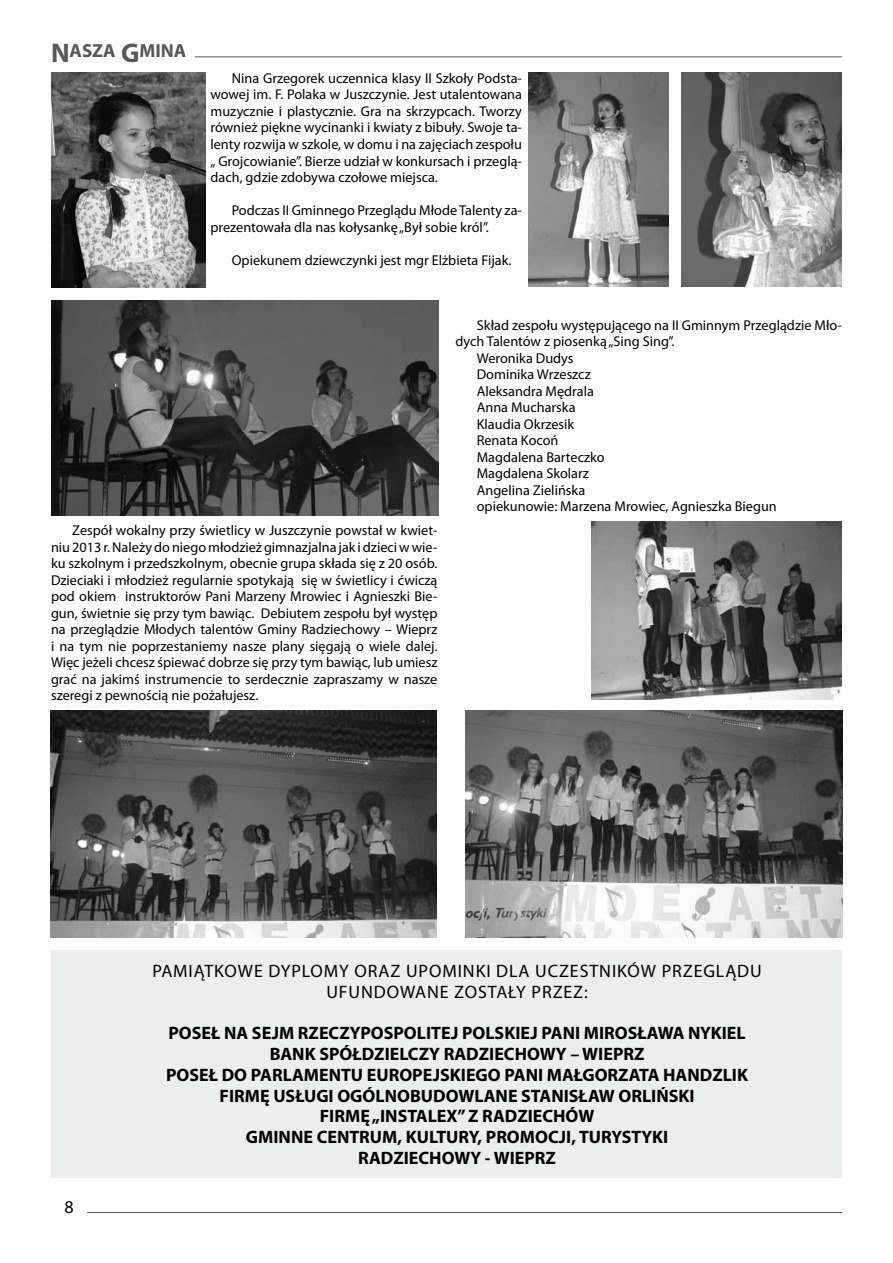
<style>
.page{position:relative;width:893px;height:1263px;background:#fff}
.page>*{position:absolute;margin:0;border:0;box-sizing:border-box;transform-origin:0 0}
.t1{font:700 18.9px "Myriad Pro";color:#58585a}
.t2{font:700 18px/20.7px "Myriad Pro";color:#000;text-align:center}
.t3{font:18px/20.7px "Myriad Pro";letter-spacing:.05em;color:#000;text-align:center}
.t4{font:14.25px/16.5px "Myriad Pro";color:#000;text-align:justify}
.s1{font-size:27px}
</style>
<div class="page">
<hr style="left:87px;top:1212px;width:755px;height:1px;background:#58585a">
<hr style="left:195px;top:56px;width:647px;height:1px;background:#58585a">
<img style="left:51px;top:72px;width:155px;height:215px">
<img style="left:529px;top:72px;width:139px;height:214px">
<img style="left:681px;top:72px;width:161px;height:214px">
<img style="left:51px;top:301px;width:387px;height:215px">
<img style="left:50px;top:710px;width:387px;height:227px">
<img style="left:466px;top:710px;width:377px;height:227px">
<img style="left:591px;top:522px;width:251px;height:177px">
<div style="left:51px;top:950px;width:791px;height:227px;background:#eceded"></div>
<h1 class="t1" style="left:51px;top:39px;width:137px"><span class="s1">N</span>ASZA <span class="s1">G</span>MINA</h1>
<p class="t4" style="left:210px;top:70px;width:313px;text-indent:21px">Nina Grzegorek uczennica klasy II Szkoły Podsta&shy;wowej im. F. Polaka w Juszczynie. Jest utalentowana muzycznie i plastycznie. Gra na skrzypcach. Tworzy również piękne wycinanki i kwiaty z bibuły. Swoje ta&shy;lenty rozwija w szkole, w domu i na zajęciach zespołu „ Grojcowianie”. Bierze udział w konkursach i przeglą&shy;dach, gdzie zdobywa czołowe miejsca.</p>
<p class="t4" style="left:210px;top:202px;width:313px;text-indent:21px">Podczas II Gminnego Przeglądu Młode Talenty za&shy;prezentowała dla nas kołysankę „Był sobie król”.</p>
<p class="t4" style="left:232px;top:251px;width:281px">Opiekunem dziewczynki jest mgr Elżbieta Fijak.</p>
<p class="t4" style="left:477px;top:316px;width:367px">Skład zespołu występującego na II Gminnym Przeglądzie Mło-</p>
<p class="t4" style="left:455px;top:333px;width:220px">dych Talentów z piosenką „Sing Sing”.</p>
<p class="t4" style="left:477px;top:349px;width:98px">Weronika Dudys</p>
<p class="t4" style="left:477px;top:366px;width:116px">Dominika Wrzeszcz</p>
<p class="t4" style="left:477px;top:382px;width:119px">Aleksandra Mędrala</p>
<p class="t4" style="left:477px;top:399px;width:101px">Anna Mucharska</p>
<p class="t4" style="left:477px;top:415px;width:99px">Klaudia Okrzesik</p>
<p class="t4" style="left:477px;top:432px;width:83px">Renata Kocoń</p>
<p class="t4" style="left:477px;top:448px;width:129px">Magdalena Barteczko</p>
<p class="t4" style="left:477px;top:465px;width:114px">Magdalena Skolarz</p>
<p class="t4" style="left:477px;top:481px;width:110px">Angelina Zielińska</p>
<p class="t4" style="left:477px;top:498px;width:302px">opiekunowie: Marzena Mrowiec, Agnieszka Biegun</p>
<p class="t4" style="left:51px;top:522px;width:388px;text-indent:21px">Zespół wokalny przy świetlicy w Juszczynie powstał w kwiet&shy;niu 2013 r. Należy do niego młodzież gimnazjalna jak i dzieci w wie&shy;ku szkolnym i przedszkolnym, obecnie grupa składa się z 20 osób.<br>Dzieciaki i młodzież regularnie spotykają się w świetlicy i ćwiczą pod okiem instruktorów Pani Marzeny Mrowiec i Agnieszki Bie&shy;gun, świetnie się przy tym bawiąc. Debiutem zespołu był występ na przeglądzie Młodych talentów Gminy Radziechowy – Wieprz i na tym nie poprzestaniemy nasze plany sięgają o wiele dalej.<br>Więc jeżeli chcesz śpiewać dobrze się przy tym bawiąc, lub umiesz grać na jakimś instrumencie to serdecznie zapraszamy w nasze szeregi z pewnością nie pożałujesz.</p>
<p class="t3" style="left:64px;top:1196px;width:11px">8</p>
<p class="t3" style="left:152px;top:961px;width:611px">PAMIĄTKOWE DYPLOMY ORAZ UPOMINKI DLA UCZESTNIKÓW PRZEGLĄDU<br>UFUNDOWANE ZOSTAŁY PRZEZ:</p>
<p class="t2" style="left:166px;top:1022px;width:583px">POSEŁ NA SEJM RZECZYPOSPOLITEJ POLSKIEJ PANI MIROSŁAWA NYKIEL BANK SPÓŁDZIELCZY RADZIECHOWY – WIEPRZ<br>POSEŁ DO PARLAMENTU EUROPEJSKIEGO PANI MAŁGORZATA HANDZLIK FIRMĘ USŁUGI OGÓLNOBUDOWLANE STANISŁAW ORLIŃSKI<br>FIRMĘ „INSTALEX” Z RADZIECHÓW<br>GMINNE CENTRUM, KULTURY, PROMOCJI, TURYSTYKI<br>RADZIECHOWY - WIEPRZ</p>
</div>
